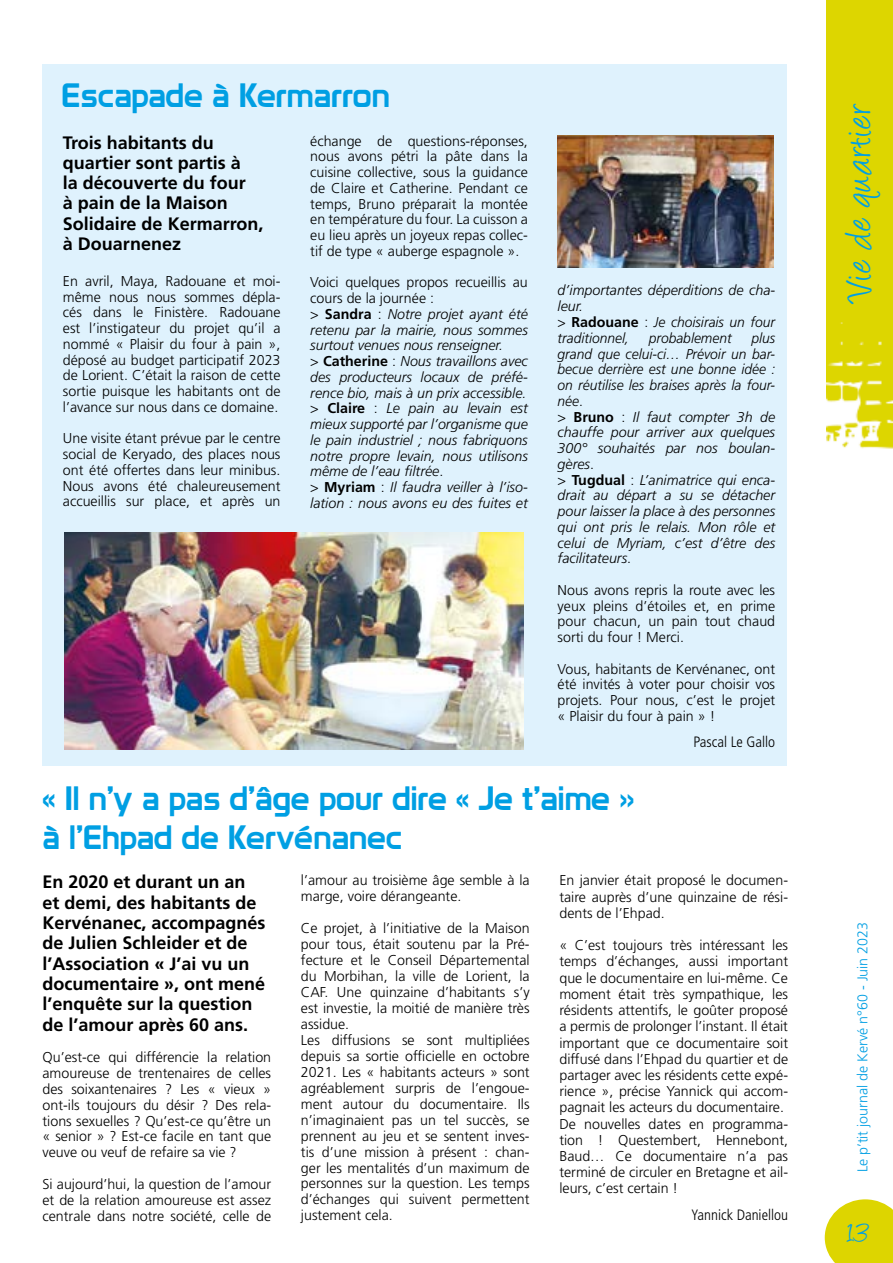
<style>
.page{position:relative;width:893px;height:1263px;background:#fff}
.page>*{position:absolute;margin:0;border:0;box-sizing:border-box;transform-origin:0 0}
.t1{font:42px "Angelina";letter-spacing:.035em;color:#009fe3}
.t2{font:33px/39px "Prototype";color:#009fe3}
.t3{font:30px "Angelina";color:#009fe3}
.t4{font:700 18px/20.2px "Frutiger LT Std";color:#000}
.t5{font:300 condensed 15px "Frutiger";color:#000}
.t6{font:300 14.25px/15.9px "Frutiger LT Std";color:#000;text-align:justify}
.t7{font:italic 300 14.25px/15.8px "Frutiger LT Std";color:#000}
.t8{font:300 14.25px "Frutiger LT Std";color:#009fe3}
.s1{font-style:normal}
.s2{font-weight:700;font-style:normal}
</style>
<div class="page">
<div style="left:43px;top:64px;width:744px;height:701px;background:#dff2fd"></div>
<img style="left:826px;top:0;width:67px;height:449px">
<svg style="left:825px;top:1199px;width:68px;height:64px;background:#e1d91e"></svg>
<img style="left:558px;top:135px;width:215px;height:133px">
<img style="left:64px;top:533px;width:459px;height:216px">
<h2 class="t2" style="left:62px;top:75px;width:330px">Escapade à Kermarron</h2>
<p class="t4" style="left:63px;top:132px;width:202px">Trois habitants du quartier sont partis à<br>la découverte du four<br>à pain de la Maison<br>Solidaire de Kermarron, à Douarnenez</p>
<p class="t6" style="left:63px;top:273px;width:219px">En avril, Maya, Radouane et moi&shy;même nous nous sommes dépla&shy;cés dans le Finistère. Radouane est l’instigateur du projet qu’il a nommé « Plaisir du four à pain », déposé au budget participatif 2023 de Lorient. C’était la raison de cette sortie puisque les habitants ont de l’avance sur nous dans ce domaine.</p>
<p class="t6" style="left:63px;top:431px;width:219px">Une visite étant prévue par le centre social de Keryado, des places nous ont été offertes dans leur minibus.<br>Nous avons été chaleureusement accueillis sur place, et après un</p>
<p class="t6" style="left:310px;top:133px;width:219px">échange de questions-réponses, nous avons pétri la pâte dans la cuisine collective, sous la guidance de Claire et Catherine. Pendant ce temps, Bruno préparait la montée en température du four. La cuisson a eu lieu après un joyeux repas collec&shy;tif de type « auberge espagnole ».</p>
<p class="t7" style="left:310px;top:275px;width:219px"><span class="s1">Voici quelques propos recueillis au cours de la journée :<br>&gt;</span> <span class="s2">Sandra</span> <span class="s1">:</span> Notre projet ayant été retenu par la mairie, nous sommes surtout venues nous renseigner.<br><span class="s1">&gt;</span> <span class="s2">Catherine</span> <span class="s1">:</span> Nous travaillons avec des producteurs locaux de préfé&shy;rence bio, mais à un prix accessible. <span class="s1">&gt;</span> <span class="s2">Claire</span> <span class="s1">:</span> Le pain au levain est mieux supporté par l’organisme que le pain industriel ; nous fabriquons notre propre levain, nous utilisons même de l’eau filtrée<span class="s1">.<br>&gt;</span> <span class="s2">Myriam</span> <span class="s1">:</span> Il faudra veiller à l’iso&shy;lation : nous avons eu des fuites et</p>
<p class="t7" style="left:558px;top:283px;width:219px">d’importantes déperditions de cha&shy;leur.<br><span class="s1">&gt;</span> <span class="s2">Radouane</span> <span class="s1">:</span> Je choisirais un four traditionnel,</p>
<p class="t7" style="left:558px;top:330px;width:219px;text-indent:194px">plus grand que celui-ci… Prévoir un bar&shy;becue derrière est une bonne idée : on réutilise les braises après la four&shy;née<span class="s1">.<br>&gt;</span> <span class="s2">Bruno</span> <span class="s1">:</span> Il faut compter 3h de chauffe pour arriver aux quelques<br>300° souhaités par nos boulan&shy;gères<span class="s1">.<br>&gt;</span> <span class="s2">Tugdual</span> <span class="s1">:</span> L’animatrice qui enca&shy;drait au départ a su se détacher pour laisser la place à des personnes qui ont pris le relais. Mon rôle et celui de Myriam, c’est d’être des facilitateurs<span class="s1">.</span></p>
<p class="t6" style="left:558px;top:582px;width:219px">Nous avons repris la route avec les yeux pleins d’étoiles et, en prime pour chacun, un pain tout chaud sorti du four ! Merci.</p>
<p class="t6" style="left:558px;top:661px;width:219px">Vous, habitants de Kervénanec, ont été invités à voter pour choisir vos projets. Pour nous, c’est le projet « Plaisir du four à pain » !</p>
<p class="t5" style="left:693px;top:734px;width:83px">Pascal Le Gallo</p>
<p class="t7" style="left:649px;top:330px;width:84px">probablement</p>
<h2 class="t2" style="left:43px;top:779px;width:593px">« Il n’y a pas d’âge pour dire « Je t’aime » à l’Ehpad de Kervénanec</h2>
<p class="t4" style="left:43px;top:872px;width:225px">En 2020 et durant un an et demi, des habitants de<br>Kervénanec, accompagnés de Julien Schleider et de l’Association « J’ai vu un documentaire », ont mené l’enquête sur la question de l’amour après 60 ans.</p>
<p class="t6" style="left:43px;top:1049px;width:230px">Qu’est-ce qui différencie la relation amoureuse de trentenaires de celles des soixantenaires ? Les « vieux » ont-ils toujours du désir ? Des rela&shy;tions sexuelles ? Qu’est-ce qu’être un « senior » ? Est-ce facile en tant que veuve ou veuf de refaire sa vie ?</p>
<p class="t6" style="left:43px;top:1176px;width:230px">Si aujourd’hui, la question de l’amour et de la relation amoureuse est assez centrale dans notre société, celle de</p>
<p class="t6" style="left:301px;top:873px;width:230px">l’amour au troisième âge semble à la marge, voire dérangeante.</p>
<p class="t6" style="left:301px;top:921px;width:230px;text-align:left">Ce projet, à l’initiative de la Maison pour tous, était soutenu par la Pré&shy;fecture et le Conseil Départemental du Morbihan, la ville de Lorient, la CAF. Une quinzaine d’habitants s’y est investie, la moitié de manière très assidue.<br>Les diffusions se sont multipliées depuis sa sortie officielle en octobre 2021. Les « habitants acteurs » sont agréablement surpris de l’engoue&shy;ment autour du documentaire. Ils n’imaginaient pas un tel succès, se prennent au jeu et se sentent inves&shy;tis d’une mission à présent : chan&shy;ger les mentalités d’un maximum de personnes sur la question. Les temps d’échanges qui suivent permettent justement cela.</p>
<p class="t6" style="left:559px;top:872px;width:230px">En janvier était proposé le documen&shy;taire auprès d’une quinzaine de rési&shy;dents de l’Ehpad.</p>
<p class="t6" style="left:559px;top:937px;width:230px;text-align:left">« C’est toujours très intéressant les temps d’échanges, aussi important que le documentaire en lui-même. Ce moment était très sympathique, les résidents attentifs, le goûter proposé a permis de prolonger l’instant. Il était important que ce documentaire soit diffusé dans l’Ehpad du quartier et de partager avec les résidents cette expé&shy;rience », précise Yannick qui accom&shy;pagnait les acteurs du documentaire.<br>De nouvelles dates en programma&shy;tion ! Questembert, Hennebont, Baud… Ce documentaire n’a pas terminé de circuler en Bretagne et ail&shy;leurs, c’est certain !</p>
<p class="t5" style="left:691px;top:1207px;width:98px">Yannick Daniellou</p>
<h1 class="t1" style="left:841px;top:302px;width:201px;rotate:-90deg">Vie de quartier</h1>
<p class="t8" style="left:854px;top:1172px;width:252px;rotate:-90deg">Le p’tit journal de Kervé n°60 - Juin 2023</p>
<h3 class="t3" style="left:848px;top:1220px;width:22px">13</h3>
</div>
